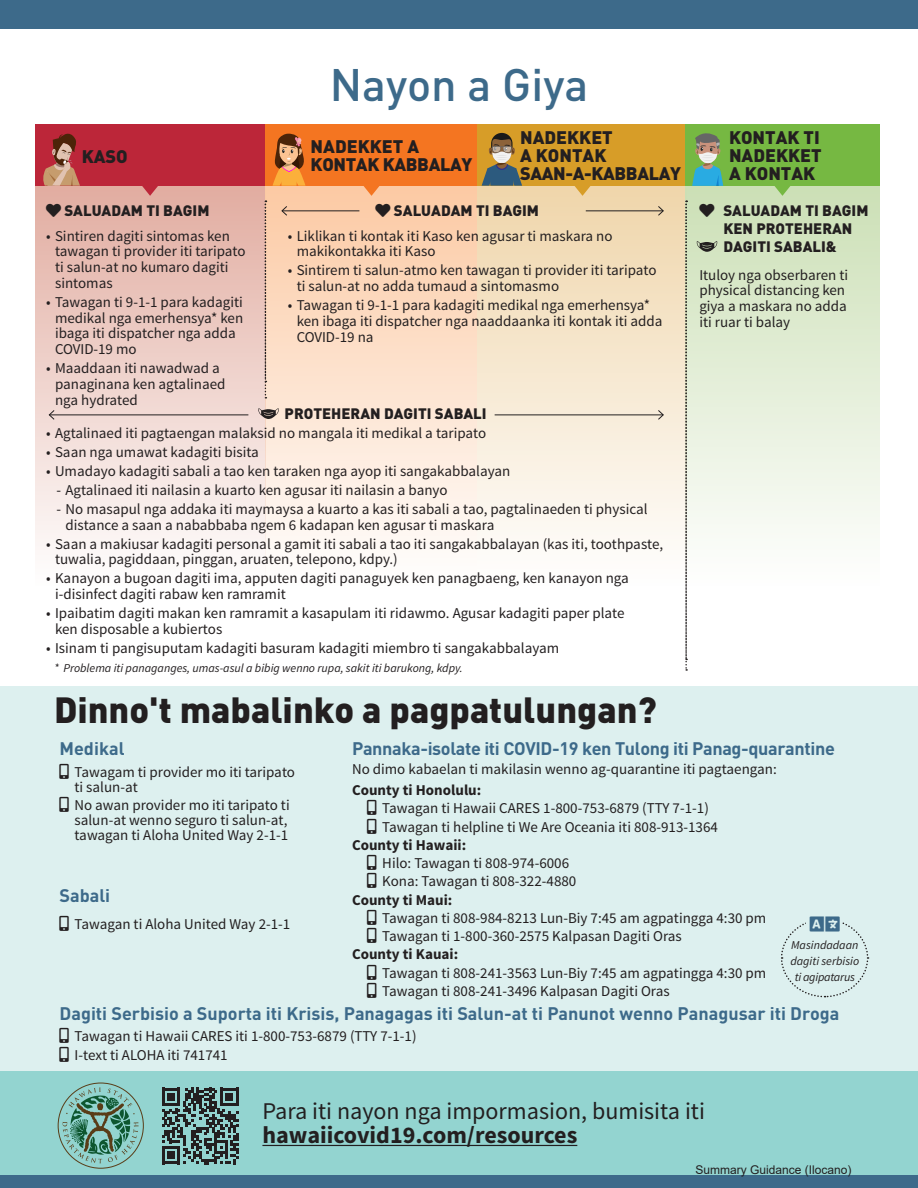
<style>
.page{position:relative;width:918px;height:1188px;background:#fff}
.page>*{position:absolute;margin:0;border:0;box-sizing:border-box;transform-origin:0 0}
.t1{font:500 45px "DIN Pro";color:#3d6a8a}
.t2{font:900 36px "DIN Pro";color:#231f20}
.normal_text{font:24px "Source Sans Pro";color:#231f20}
.normal_text-2{font:700 24px "Source Sans Pro";color:#231f20}
.t3{font:700 18px "DIN Pro";color:#3d6a8a}
.t4{font:900 18px/18px "DIN Pro";color:#231f20}
.t5{font:700 18px "DIN Pro";letter-spacing:-.02em;color:#3d6a8a}
.t6{font:900 18px/18px "DIN Pro";letter-spacing:-.02em;color:#231f20}
.Indent{font:15px/15.8px "Source Sans Pro";color:#231f20}
.Indent_Icon{font:15px/15px "Source Sans Pro";color:#231f20}
.t7{font:900 15px/18px "DIN Pro";color:#231f20}
.normal_text-3{font:15px/15.8px "Source Sans Pro";color:#231f20}
.Indent_Icon-2{font:700 15px "Source Sans Pro";color:#231f20}
.Indent-2{font:italic 12px "Source Sans Pro";color:#231f20}
.Indent_Icon-3{font:italic 12px/15.8px "Source Sans Pro";color:#231f20;text-align:center}
.t8{font:12px "Arial";color:#221e1f}
</style>
<div class="page">
<div style="left:0;top:1068px;width:918px;height:120px;background:#93d4d0"></div>
<div style="left:0;top:686px;width:918px;height:384px;background:#ddf0ef"></div>
<div style="left:35px;top:186px;width:230px;height:400px;background:linear-gradient(to bottom,#e1aca0,#fdfdfd)"></div>
<div style="left:265px;top:186px;width:212px;height:400px;background:linear-gradient(to bottom,#fbc9a3,#fffefe)"></div>
<div style="left:477px;top:186px;width:210px;height:400px;background:linear-gradient(to bottom,#eed4aa,#fefefd)"></div>
<div style="left:685px;top:186px;width:195px;height:400px;background:linear-gradient(to bottom,#ccdfb6,#fefefe)"></div>
<svg style="left:140px;top:186px;width:20px;height:10px"></svg>
<svg style="left:362px;top:186px;width:19px;height:10px"></svg>
<svg style="left:573px;top:186px;width:19px;height:10px"></svg>
<svg style="left:773px;top:186px;width:19px;height:10px"></svg>
<div style="left:35px;top:124px;width:230px;height:62px;background:#bc2639"></div>
<div style="left:265px;top:124px;width:212px;height:62px;background:#f47521"></div>
<div style="left:477px;top:124px;width:210px;height:62px;background:#d79d28"></div>
<div style="left:685px;top:124px;width:195px;height:62px;background:#76b842"></div>
<hr style="left:262px;top:1145px;width:315px;height:1px;background:#231f20">
<svg style="left:265px;top:201px;width:1px;height:198px"></svg>
<hr style="left:49px;top:415px;width:199px;height:1px;background:#231f20">
<svg style="left:49px;top:410px;width:6px;height:10px"></svg>
<hr style="left:495px;top:415px;width:168px;height:1px;background:#231f20">
<svg style="left:658px;top:410px;width:6px;height:10px"></svg>
<hr style="left:586px;top:211px;width:77px;height:1px;background:#231f20">
<svg style="left:658px;top:206px;width:6px;height:10px"></svg>
<hr style="left:282px;top:211px;width:77px;height:1px;background:#231f20">
<svg style="left:281px;top:206px;width:6px;height:10px"></svg>
<svg style="left:685px;top:201px;width:2px;height:470px"></svg>
<svg style="left:258px;top:408px;width:21px;height:11px"></svg>
<svg style="left:697px;top:241px;width:20px;height:11px"></svg>
<svg style="left:43px;top:133px;width:37px;height:53px"></svg>
<svg style="left:272px;top:133px;width:34px;height:53px"></svg>
<svg style="left:692px;top:133px;width:31px;height:53px"></svg>
<svg style="left:482px;top:133px;width:40px;height:53px"></svg>
<div style="left:0;top:0;width:918px;height:29px;background:#3d6a8a"></div>
<div style="left:0;top:1175px;width:918px;height:13px;background:#3d6a8a"></div>
<svg style="left:58px;top:1082px;width:86px;height:87px"></svg>
<svg style="left:162px;top:1088px;width:76px;height:76px"></svg>
<svg style="left:781px;top:922px;width:88px;height:76px"></svg>
<svg style="left:46px;top:204px;width:16px;height:13px"></svg>
<svg style="left:375px;top:204px;width:16px;height:13px"></svg>
<svg style="left:699px;top:204px;width:16px;height:13px"></svg>
<p class="t4" style="left:82px;top:147px;width:48px">KASO</p>
<p class="t1" style="left:330px;top:54px;width:260px">Nayon a Giya</p>
<p class="t6" style="left:311px;top:137px;width:163px">NADEKKET A<br>KONTAK KABBALAY</p>
<p class="t4" style="left:520px;top:128px;width:162px">NADEKKET<br>A KONTAK<br>SAAN-A-KABBALAY</p>
<p class="t4" style="left:729px;top:128px;width:94px;text-align:justify">KONTAK TI NADEKKET A KONTAK</p>
<p class="t7" style="left:394px;top:201px;width:147px">SALUADAM TI BAGIM</p>
<p class="t7" style="left:723px;top:201px;width:147px">SALUADAM TI BAGIM<br>KEN PROTEHERAN<br>DAGITI SABALI&amp;</p>
<p class="t7" style="left:64px;top:201px;width:147px">SALUADAM TI BAGIM</p>
<p class="Indent" style="left:55px;top:228px;width:192px;text-indent:-9px">• Sintiren dagiti sintomas ken tawagan ti provider iti taripato ti salun-at no kumaro dagiti sintomas</p>
<p class="Indent" style="left:55px;top:294px;width:190px;text-indent:-9px">• Tawagan ti 9-1-1 para kadagiti medikal nga emerhensya* ken ibaga iti dispatcher nga adda<br>COVID-19 mo</p>
<p class="Indent" style="left:55px;top:361px;width:172px;text-indent:-9px">• Maaddaan iti nawadwad a panaginana ken agtalinaed nga hydrated</p>
<p class="Indent" style="left:46px;top:425px;width:442px">• Agtalinaed iti pagtaengan malaksid no mangala iti medikal a taripato</p>
<p class="Indent" style="left:46px;top:444px;width:214px">• Saan nga umawat kadagiti bisita</p>
<p class="Indent" style="left:46px;top:463px;width:466px">• Umadayo kadagiti sabali a tao ken taraken nga ayop iti sangakabbalayan</p>
<p class="Indent" style="left:57px;top:482px;width:393px">- Agtalinaed iti nailasin a kuarto ken agusar iti nailasin a banyo</p>
<p class="Indent" style="left:66px;top:501px;width:584px;text-indent:-9px">- No masapul nga addaka iti maymaysa a kuarto a kas iti sabali a tao, pagtalinaeden ti physical distance a saan a nababbaba ngem 6 kadapan ken agusar ti maskara</p>
<p class="Indent" style="left:55px;top:536px;width:610px;text-indent:-9px">• Saan a makiusar kadagiti personal a gamit iti sabali a tao iti sangakabbalayan (kas iti, toothpaste, tuwalia, pagiddaan, pinggan, aruaten, telepono, kdpy.)</p>
<p class="Indent" style="left:55px;top:571px;width:575px;text-indent:-9px">• Kanayon a bugoan dagiti ima, apputen dagiti panaguyek ken panagbaeng, ken kanayon nga i-disinfect dagiti rabaw ken ramramit</p>
<p class="Indent" style="left:55px;top:606px;width:571px;text-indent:-9px">• Ipaibatim dagiti makan ken ramramit a kasapulam iti ridawmo. Agusar kadagiti paper plate ken disposable a kubiertos</p>
<p class="Indent" style="left:46px;top:640px;width:515px">• Isinam ti pangisuputam kadagiti basuram kadagiti miembro ti sangakabbalayam</p>
<p class="Indent" style="left:297px;top:228px;width:317px;text-indent:-9px">• Liklikan ti kontak iti Kaso ken agusar ti maskara no makikontakka iti Kaso</p>
<p class="Indent" style="left:297px;top:263px;width:361px;text-indent:-9px">• Sintirem ti salun-atmo ken tawagan ti provider iti taripato ti salun-at no adda tumaud a sintomasmo</p>
<p class="Indent" style="left:297px;top:298px;width:367px;text-indent:-9px">• Tawagan ti 9-1-1 para kadagiti medikal nga emerhensya* ken ibaga iti dispatcher nga naaddaanka iti kontak iti adda<br>COVID-19 na</p>
<p class="normal_text-3" style="left:699px;top:267px;width:150px">Ituloy nga obserbaren ti physical distancing ken giya a maskara no adda iti ruar ti balay</p>
<p class="t7" style="left:285px;top:404px;width:204px">PROTEHERAN DAGITI SABALI</p>
<p class="Indent-2" style="left:54px;top:660px;width:410px">* Problema iti panaganges, umas-asul a bibig wenno rupa, sakit iti barukong, kdpy.</p>
<p class="t2" style="left:54px;top:686px;width:604px">Dinno't mabalinko a pagpatulungan?</p>
<p class="Indent_Icon" style="left:75px;top:765px;width:222px">Tawagam ti provider mo iti taripato ti salun-at</p>
<p class="Indent_Icon" style="left:75px;top:798px;width:217px">No awan provider mo iti taripato ti salun-at wenno seguro ti salun-at, tawagan ti Aloha United Way 2-1-1</p>
<p class="t3" style="left:60px;top:736px;width:67px">Medikal</p>
<p class="t5" style="left:352px;top:736px;width:484px">Pannaka-isolate iti COVID-19 ken Tulong iti Panag-quarantine</p>
<p class="Indent_Icon" style="left:352px;top:762px;width:426px">No dimo kabaelan ti makilasin wenno ag-quarantine iti pagtaengan:</p>
<p class="Indent_Icon-2" style="left:352px;top:781px;width:131px">County ti Honolulu:</p>
<p class="Indent_Icon" style="left:382px;top:801px;width:328px">Tawagan ti Hawaii CARES 1-800-753-6879 (TTY 7-1-1)</p>
<p class="Indent_Icon" style="left:382px;top:819px;width:337px">Tawagan ti helpline ti We Are Oceania iti 808-913-1364</p>
<p class="Indent_Icon-2" style="left:352px;top:835px;width:116px">County ti Hawaii:</p>
<p class="Indent_Icon" style="left:382px;top:856px;width:188px">Hilo: Tawagan ti 808-974-6006</p>
<p class="Indent_Icon" style="left:382px;top:874px;width:196px">Kona: Tawagan ti 808-322-4880</p>
<p class="Indent_Icon-2" style="left:352px;top:890px;width:102px">County ti Maui:</p>
<p class="Indent_Icon" style="left:382px;top:911px;width:386px">Tawagan ti 808-984-8213 Lun-Biy 7:45 am agpatingga 4:30 pm</p>
<p class="Indent_Icon" style="left:382px;top:929px;width:301px">Tawagan ti 1-800-360-2575 Kalpasan Dagiti Oras</p>
<p class="Indent_Icon-2" style="left:352px;top:945px;width:108px">County ti Kauai:</p>
<p class="Indent_Icon" style="left:382px;top:965px;width:386px">Tawagan ti 808-241-3563 Lun-Biy 7:45 am agpatingga 4:30 pm</p>
<p class="Indent_Icon" style="left:382px;top:984px;width:289px">Tawagan ti 808-241-3496 Kalpasan Dagiti Oras</p>
<p class="Indent_Icon" style="left:75px;top:1029px;width:344px">Tawagan ti Hawaii CARES iti 1-800-753-6879 (TTY 7-1-1)</p>
<p class="Indent_Icon" style="left:75px;top:1048px;width:155px">I-text ti ALOHA iti 741741</p>
<p class="t3" style="left:60px;top:883px;width:52px">Sabali</p>
<p class="Indent_Icon" style="left:75px;top:917px;width:217px">Tawagan ti Aloha United Way 2-1-1</p>
<p class="Indent_Icon-3" style="left:790px;top:937px;width:70px">Masindadaan dagiti serbisio ti agipatarus</p>
<p class="t3" style="left:60px;top:1001px;width:781px">Dagiti Serbisio a Suporta iti Krisis, Panagagas iti Salun-at ti Panunot wenno Panagusar iti Droga</p>
<p class="normal_text" style="left:262px;top:1096px;width:444px">Para iti nayon nga impormasion, bumisita iti</p>
<p class="normal_text-2" style="left:262px;top:1120px;width:316px">hawaiicovid19.com/resources</p>
<p class="t8" style="left:695px;top:1161px;width:158px">Summary Guidance (Ilocano)</p>
</div>
